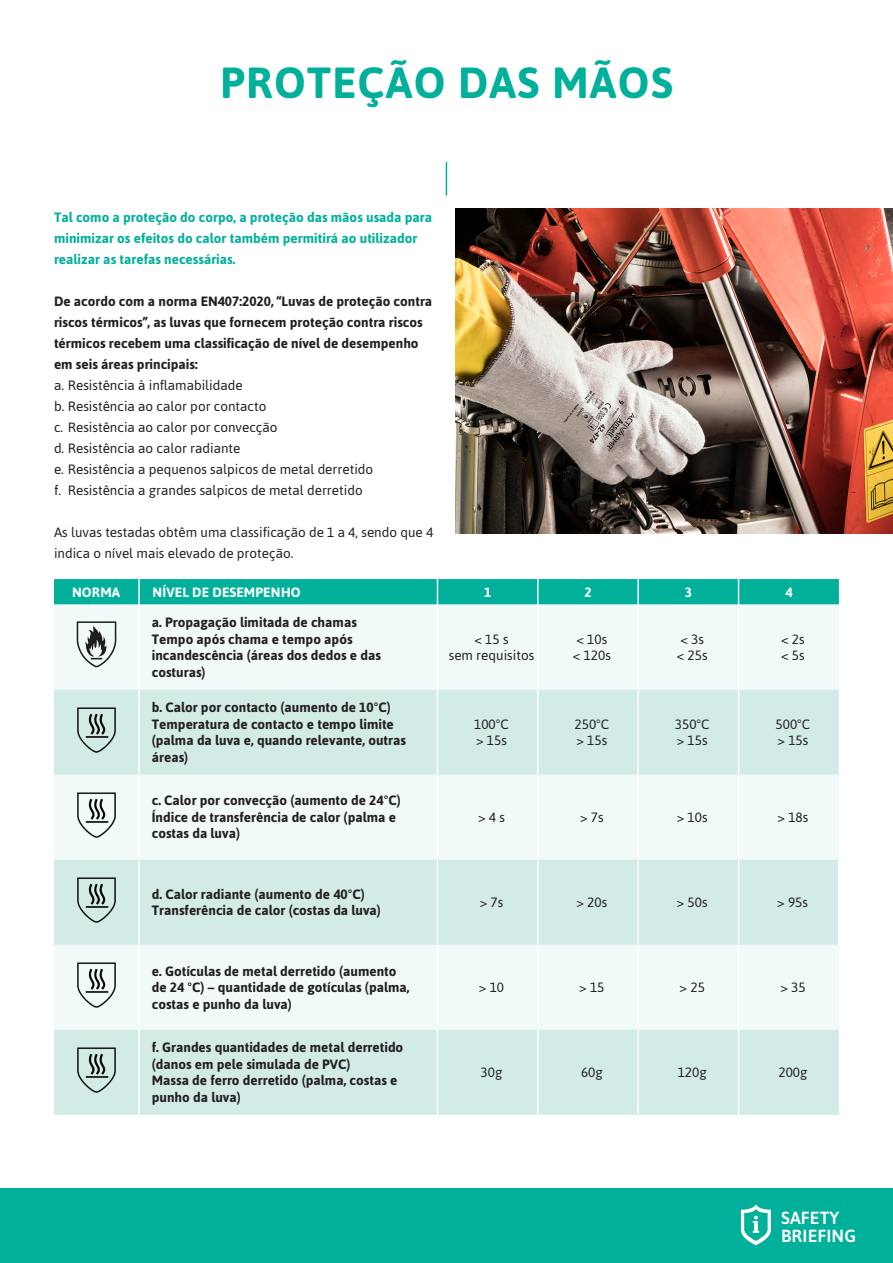
<style>
.page{position:relative;width:893px;height:1263px;background:#fff}
.page>*{position:absolute;margin:0;border:0;box-sizing:border-box;transform-origin:0 0}
.H1_Title_29_29{font:700 43.5px "Asap";letter-spacing:.03em;color:#00b09b}
.t1{font:500 17.55px/17.5px "Asap";letter-spacing:.01em;color:#fff}
.Table_Text_9_11_Bold{font:700 13.5px/16.5px "Asap";color:#231f20}
.Content_Text_9_12{font:13.5px/21px "Asap";color:#231f20}
.Content_Text_9_12_Bo{font:700 13.5px/21px "Asap";color:#231f20}
.Table_Text_9_11_C{font:13.5px "Asap";color:#231f20}
.Introtext_9_12_Green{font:700 13.5px/21px "Asap";color:#00b09b}
.Table_Title_9{font:700 13.5px "Asap";letter-spacing:.01em;color:#fff}
.Table_Title_9_C{font:700 13.5px "Asap";letter-spacing:.01em;color:#fff}
</style>
<div class="page">
<div style="left:54px;top:605px;width:785px;height:85px;background:#f2faf9"></div>
<svg style="left:54px;top:690px;width:785px;height:425px;fill:#d3ebe7"></svg>
<svg style="left:54px;top:579px;width:785px;height:26px;background:#08b29e"></svg>
<hr style="left:437px;top:605px;width:1px;height:85px;background:#fff">
<hr style="left:537px;top:605px;width:2px;height:85px;background:#fff">
<hr style="left:637px;top:605px;width:2px;height:85px;background:#fff">
<hr style="left:738px;top:605px;width:1px;height:85px;background:#fff">
<hr style="left:437px;top:690px;width:1px;height:85px;background:#fff">
<hr style="left:537px;top:690px;width:2px;height:85px;background:#fff">
<hr style="left:637px;top:690px;width:2px;height:85px;background:#fff">
<hr style="left:738px;top:690px;width:1px;height:85px;background:#fff">
<hr style="left:437px;top:775px;width:1px;height:85px;background:#fff">
<hr style="left:537px;top:775px;width:2px;height:85px;background:#fff">
<hr style="left:637px;top:775px;width:2px;height:85px;background:#fff">
<hr style="left:738px;top:775px;width:1px;height:85px;background:#fff">
<hr style="left:437px;top:945px;width:1px;height:85px;background:#fff">
<hr style="left:537px;top:945px;width:2px;height:85px;background:#fff">
<hr style="left:637px;top:945px;width:2px;height:85px;background:#fff">
<hr style="left:738px;top:945px;width:1px;height:85px;background:#fff">
<hr style="left:437px;top:1030px;width:1px;height:85px;background:#fff">
<hr style="left:537px;top:1030px;width:2px;height:85px;background:#fff">
<hr style="left:637px;top:1030px;width:2px;height:85px;background:#fff">
<hr style="left:738px;top:1030px;width:1px;height:85px;background:#fff">
<hr style="left:437px;top:860px;width:1px;height:85px;background:#fff">
<hr style="left:537px;top:860px;width:2px;height:85px;background:#fff">
<hr style="left:637px;top:860px;width:2px;height:85px;background:#fff">
<hr style="left:738px;top:860px;width:1px;height:85px;background:#fff">
<hr style="left:838px;top:860px;width:2px;height:85px;background:#fff">
<hr style="left:138px;top:579px;width:2px;height:26px;background:#fff">
<hr style="left:138px;top:605px;width:2px;height:85px;background:#fff">
<hr style="left:138px;top:690px;width:2px;height:85px;background:#fff">
<hr style="left:138px;top:775px;width:2px;height:85px;background:#fff">
<hr style="left:138px;top:860px;width:2px;height:85px;background:#fff">
<hr style="left:138px;top:945px;width:2px;height:85px;background:#fff">
<hr style="left:138px;top:1030px;width:2px;height:85px;background:#fff">
<svg style="left:77px;top:621px;width:39px;height:46px"></svg>
<img style="left:77px;top:706px;width:39px;height:48px">
<img style="left:77px;top:791px;width:39px;height:48px">
<img style="left:77px;top:876px;width:39px;height:48px">
<img style="left:77px;top:961px;width:39px;height:48px">
<img style="left:77px;top:1047px;width:39px;height:47px">
<hr style="left:446px;top:162px;width:1px;height:33px;background:#00b09b">
<img style="left:455px;top:208px;width:438px;height:326px">
<div style="left:0;top:1188px;width:893px;height:75px;background:#00b09b"></div>
<svg style="left:741px;top:1205px;width:30px;height:40px"></svg>
<p class="H1_Title_29_29" style="left:220px;top:53px;width:454px">PROTEÇÃO DAS MÃOS</p>
<p class="Introtext_9_12_Green" style="left:54px;top:206px;width:380px">Tal como a proteção do corpo, a proteção das mãos usada para minimizar os efeitos do calor também permitirá ao utilizador realizar as tarefas necessárias.</p>
<p class="Content_Text_9_12_Bo" style="left:54px;top:290px;width:380px">De acordo com a norma EN407:2020, “Luvas de proteção contra riscos térmicos”, as luvas que fornecem proteção contra riscos térmicos recebem uma classificação de nível de desempenho em seis áreas principais:</p>
<p class="Content_Text_9_12" style="left:54px;top:374px;width:190px">a. Resistência à inflamabilidade</p>
<p class="Content_Text_9_12" style="left:54px;top:395px;width:214px">b. Resistência ao calor por contacto</p>
<p class="Content_Text_9_12" style="left:54px;top:416px;width:225px">c. Resistência ao calor por convecção</p>
<p class="Content_Text_9_12" style="left:54px;top:437px;width:188px">d. Resistência ao calor radiante</p>
<p class="Content_Text_9_12" style="left:54px;top:458px;width:321px">e. Resistência a pequenos salpicos de metal derretido</p>
<p class="Content_Text_9_12" style="left:54px;top:479px;width:310px">f. Resistência a grandes salpicos de metal derretido</p>
<p class="Content_Text_9_12" style="left:54px;top:521px;width:381px">As luvas testadas obtêm uma classificação de 1 a 4, sendo que 4 indica o nível mais elevado de proteção.</p>
<p class="Table_Title_9_C" style="left:72px;top:583px;width:50px">NORMA</p>
<p class="Table_Title_9" style="left:153px;top:583px;width:149px">NÍVEL DE DESEMPENHO</p>
<p class="Table_Title_9_C" style="left:484px;top:583px;width:9px">1</p>
<p class="Table_Title_9_C" style="left:584px;top:583px;width:9px">2</p>
<p class="Table_Title_9_C" style="left:685px;top:583px;width:9px">3</p>
<p class="Table_Title_9_C" style="left:785px;top:583px;width:9px">4</p>
<p class="Table_Text_9_11_Bold" style="left:152px;top:614px;width:207px">a. Propagação limitada de chamas</p>
<p class="Table_Text_9_11_Bold" style="left:152px;top:630px;width:231px">Tempo após chama e tempo após incandescência (áreas dos dedos e das costuras)</p>
<p class="Table_Text_9_11_C" style="left:474px;top:630px;width:36px">&lt; 15 s</p>
<p class="Table_Text_9_11_C" style="left:576px;top:630px;width:32px">&lt; 10s</p>
<p class="Table_Text_9_11_C" style="left:573px;top:646px;width:40px">&lt; 120s</p>
<p class="Table_Text_9_11_C" style="left:680px;top:630px;width:25px">&lt; 3s</p>
<p class="Table_Text_9_11_C" style="left:677px;top:646px;width:32px">&lt; 25s</p>
<p class="Table_Text_9_11_C" style="left:781px;top:630px;width:25px">&lt; 2s</p>
<p class="Table_Text_9_11_C" style="left:781px;top:646px;width:25px">&lt; 5s</p>
<p class="Table_Text_9_11_C" style="left:449px;top:646px;width:87px">sem requisitos</p>
<p class="Table_Text_9_11_Bold" style="left:152px;top:699px;width:240px">b. Calor por contacto (aumento de 10°C)</p>
<p class="Table_Text_9_11_Bold" style="left:152px;top:715px;width:256px">Temperatura de contacto e tempo limite (palma da luva e, quando relevante, outras áreas)</p>
<p class="Table_Text_9_11_C" style="left:474px;top:715px;width:36px">100°C</p>
<p class="Table_Text_9_11_C" style="left:476px;top:731px;width:32px">&gt; 15s</p>
<p class="Table_Text_9_11_C" style="left:575px;top:715px;width:36px">250°C</p>
<p class="Table_Text_9_11_C" style="left:576px;top:731px;width:32px">&gt; 15s</p>
<p class="Table_Text_9_11_C" style="left:675px;top:715px;width:36px">350°C</p>
<p class="Table_Text_9_11_C" style="left:677px;top:731px;width:32px">&gt; 15s</p>
<p class="Table_Text_9_11_C" style="left:776px;top:715px;width:36px">500°C</p>
<p class="Table_Text_9_11_C" style="left:778px;top:731px;width:32px">&gt; 15s</p>
<p class="Table_Text_9_11_Bold" style="left:152px;top:792px;width:250px">c. Calor por convecção (aumento de 24°C)</p>
<p class="Table_Text_9_11_Bold" style="left:152px;top:808px;width:246px">Índice de transferência de calor (palma e costas da luva)</p>
<p class="Table_Text_9_11_C" style="left:478px;top:808px;width:28px">&gt; 4 s</p>
<p class="Table_Text_9_11_C" style="left:580px;top:808px;width:25px">&gt; 7s</p>
<p class="Table_Text_9_11_C" style="left:677px;top:808px;width:32px">&gt; 10s</p>
<p class="Table_Text_9_11_C" style="left:778px;top:808px;width:32px">&gt; 18s</p>
<p class="Table_Text_9_11_Bold" style="left:152px;top:885px;width:215px">d. Calor radiante (aumento de 40°C)</p>
<p class="Table_Text_9_11_Bold" style="left:152px;top:902px;width:231px">Transferência de calor (costas da luva)</p>
<p class="Table_Text_9_11_Bold" style="left:152px;top:962px;width:259px">e. Gotículas de metal derretido (aumento de 24 °C) – quantidade de gotículas (palma, costas e punho da luva)</p>
<p class="Table_Text_9_11_Bold" style="left:152px;top:1039px;width:253px">f. Grandes quantidades de metal derretido (danos em pele simulada de PVC)</p>
<p class="Table_Text_9_11_Bold" style="left:152px;top:1072px;width:247px">Massa de ferro derretido (palma, costas e punho da luva)</p>
<p class="Table_Text_9_11_C" style="left:480px;top:893px;width:25px">&gt; 7s</p>
<p class="Table_Text_9_11_C" style="left:576px;top:893px;width:32px">&gt; 20s</p>
<p class="Table_Text_9_11_C" style="left:677px;top:893px;width:32px">&gt; 50s</p>
<p class="Table_Text_9_11_C" style="left:777px;top:893px;width:32px">&gt; 95s</p>
<p class="Table_Text_9_11_C" style="left:479px;top:978px;width:27px">&gt; 10</p>
<p class="Table_Text_9_11_C" style="left:579px;top:978px;width:27px">&gt; 15</p>
<p class="Table_Text_9_11_C" style="left:680px;top:978px;width:27px">&gt; 25</p>
<p class="Table_Text_9_11_C" style="left:780px;top:978px;width:27px">&gt; 35</p>
<p class="Table_Text_9_11_C" style="left:481px;top:1063px;width:23px">30g</p>
<p class="Table_Text_9_11_C" style="left:581px;top:1063px;width:23px">60g</p>
<p class="Table_Text_9_11_C" style="left:678px;top:1063px;width:31px">120g</p>
<p class="Table_Text_9_11_C" style="left:778px;top:1063px;width:31px">200g</p>
<p class="t1" style="left:781px;top:1208px;width:77px">SAFETY<br>BRIEFING</p>
</div>
